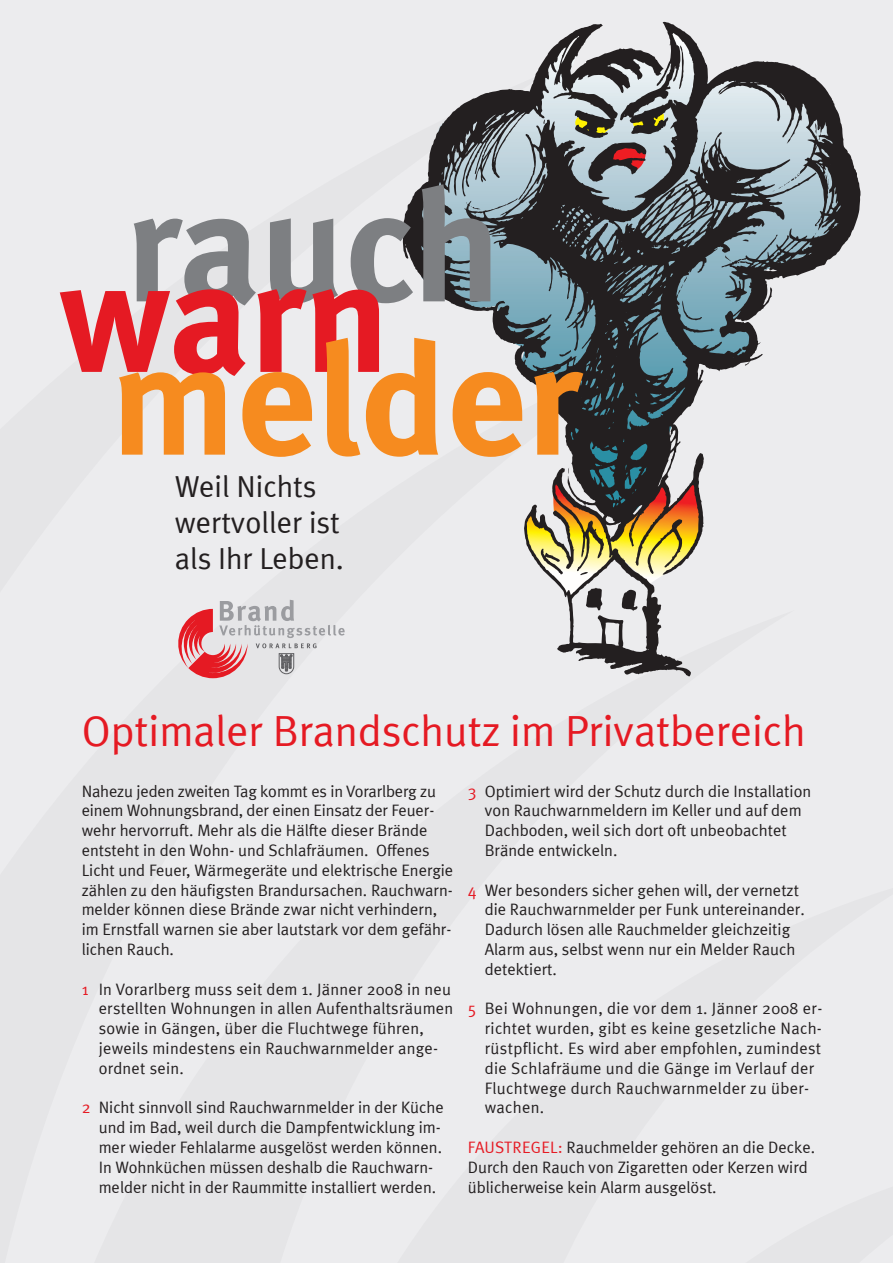
<style>
.page{position:relative;width:893px;height:1263px;background:#ececee}
.page>*{position:absolute;margin:0;border:0;box-sizing:border-box;transform-origin:0 0}
.t1{font:43.5px "Meta Plus Normal Roman Normal";color:#e51a23}
.t2{font:30.3px/36.3px "Meta Plus Normal Roman Normal";color:#231f20}
.t3{font:16.5px/19.8px "Meta Plus Normal Roman Normal";color:#231f20}
.t4{font:16.5px/19.8px "Meta Plus Normal Roman Normal";letter-spacing:.02em;color:#231f20}
.s1{color:#e51a23}
</style>
<div class="page">
<svg style="left:424px;top:21px;width:437px;height:656px"></svg>
<svg style="left:178px;top:600px;width:167px;height:78px"></svg>
<svg style="left:60px;top:184px;width:430px;height:188px"></svg>
<svg style="left:119px;top:338px;width:464px;height:119px"></svg>
<h2 class="t2" style="left:175px;top:468px;width:170px">Weil Nichts wertvoller ist als Ihr Leben.</h2>
<h1 class="t1" style="left:82px;top:706px;width:725px">Optimaler Brandschutz im Privatbereich</h1>
<p class="t3" style="left:82px;top:781px;width:373px">Nahezu jeden zweiten Tag kommt es in Vorarlberg zu einem Wohnungsbrand, der einen Einsatz der Feuer&shy;wehr hervorruft. Mehr als die Hälfte dieser Brände entsteht in den Wohn- und Schlafräumen. Offenes Licht und Feuer, Wärmegeräte und elektrische Energie zählen zu den häufigsten Brandursachen. Rauchwarn&shy;melder können diese Brände zwar nicht verhindern, im Ernstfall warnen sie aber lautstark vor dem gefähr&shy;lichen Rauch.</p>
<p class="t3" style="left:99px;top:979px;width:356px;text-indent:-17px"><span class="s1">1</span> In Vorarlberg muss seit dem 1. Jänner 2008 in neu erstellten Wohnungen in allen Aufenthaltsräumen sowie in Gängen, über die Fluchtwege führen, jeweils mindestens ein Rauchwarnmelder ange&shy;ordnet sein.</p>
<p class="t3" style="left:99px;top:1098px;width:347px;text-indent:-17px"><span class="s1">2</span> Nicht sinnvoll sind Rauchwarnmelder in der Küche und im Bad, weil durch die Dampfentwicklung im&shy;mer wieder Fehlalarme ausgelöst werden können.<br>In Wohnküchen müssen deshalb die Rauchwarn&shy;melder nicht in der Raummitte installiert werden.</p>
<p class="t3" style="left:485px;top:781px;width:328px;text-indent:-17px"><span class="s1">3</span> Optimiert wird der Schutz durch die Installation von Rauchwarnmeldern im Keller und auf dem Dachboden, weil sich dort oft unbeobachtet Brände entwickeln.</p>
<p class="t3" style="left:485px;top:880px;width:322px;text-indent:-17px"><span class="s1">4</span> Wer besonders sicher gehen will, der vernetzt die Rauchwarnmelder per Funk untereinander.<br>Dadurch lösen alle Rauchmelder gleichzeitig Alarm aus, selbst wenn nur ein Melder Rauch detektiert.</p>
<p class="t4" style="left:485px;top:999px;width:339px;text-indent:-17px"><span class="s1">5</span> Bei Wohnungen, die vor dem 1. Jänner 2008 er&shy;richtet wurden, gibt es keine gesetzliche Nach&shy;rüstpflicht. Es wird aber empfohlen, zumindest die Schlafräume und die Gänge im Verlauf der Fluchtwege durch Rauchwarnmelder zu über&shy;wachen.</p>
<p class="t3" style="left:468px;top:1137px;width:349px"><span class="s1">FAUSTREGEL:</span> Rauchmelder gehören an die Decke.<br>Durch den Rauch von Zigaretten oder Kerzen wird üblicherweise kein Alarm ausgelöst.</p>
</div>
